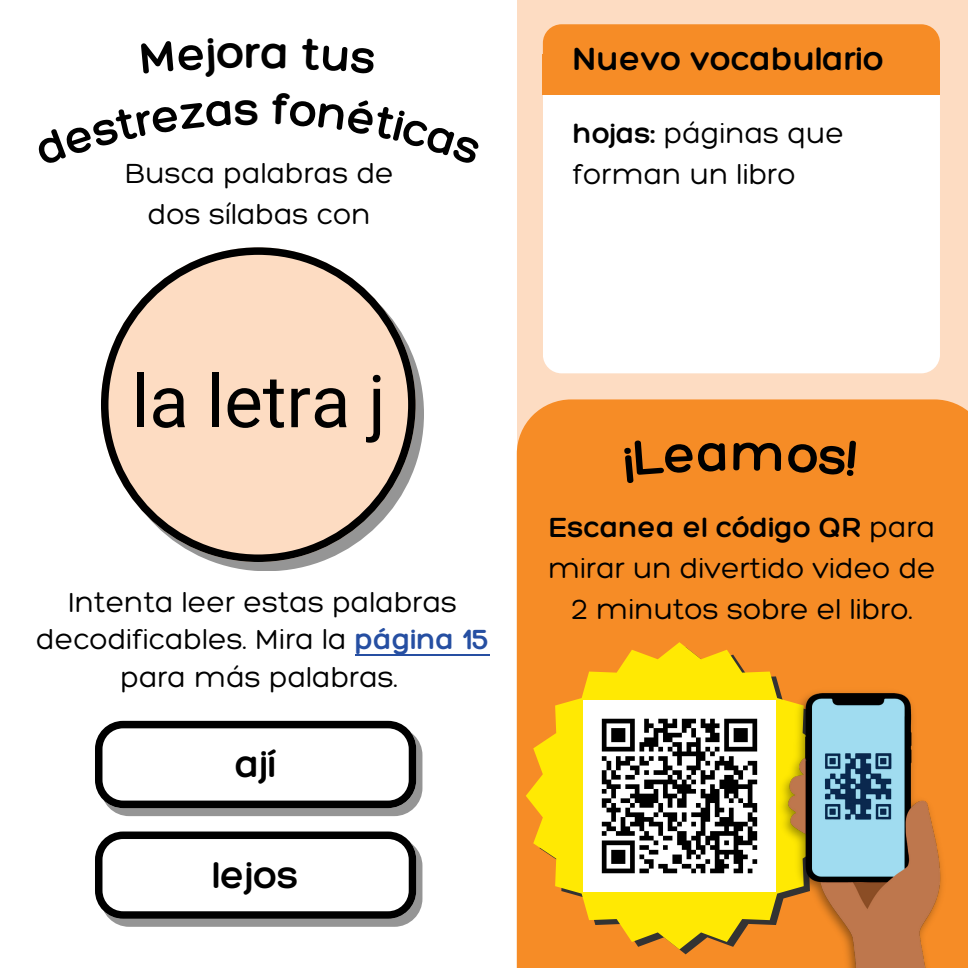
<style>
.page{position:relative;width:968px;height:968px;background:#fff}
.page>*{position:absolute;margin:0;border:0;box-sizing:border-box;transform-origin:0 0}
.t1{font:72.5px "Roboto";color:#000}
.t2{font:300 47.5px "Hero";color:#000}
.t3{font:300 40px "Hero";color:#000}
.t4{font:300 35px "Hero";color:#000}
.t5{font:300 30px/41.2px "Hero";color:#000;text-align:center}
.s1{color:#264fa2}
.s2{font-style:inherit}
</style>
<div class="page">
<div style="left:517px;top:0;width:451px;height:968px;background:#fddcc2"></div>
<div style="left:517px;top:399px;width:451px;height:569px;background:#f68c26"></div>
<div style="left:543px;top:59px;width:396px;height:314px;background:#fff;border-radius:19px"></div>
<div style="left:543px;top:24px;width:396px;height:64px;background:#f68c26;border-radius:19px"></div>
<div style="left:101px;top:727px;width:321px;height:89px;background:#959595;border-radius:28px"></div>
<div style="left:101px;top:837px;width:321px;height:89px;background:#959595;border-radius:28px"></div>
<div style="left:543px;top:55px;width:397px;height:40px;background:#f68c26"></div>
<svg style="left:101px;top:247px;width:314px;height:315px"></svg>
<svg style="left:526px;top:642px;width:307px;height:307px;background:#f5bb14"></svg>
<img style="left:583px;top:700px;width:190px;height:191px">
<img style="left:773px;top:683px;width:176px;height:285px">
<svg style="left:95px;top:720px;width:321px;height:88px;background:#cbcbcb"></svg>
<svg style="left:95px;top:831px;width:321px;height:87px;background:#cdcdcd"></svg>
<hr style="left:355px;top:654px;width:134px;height:1px;background:#264fa2">
<div style="left:624px;top:438px;width:101px;height:45px;background:#f68c26"></div>
<svg style="left:733px;top:442px;width:48px;height:29px"></svg>
<div style="left:787px;top:440px;width:69px;height:36px;background:#f68c26"></div>
<h2 class="t2" style="left:245px;top:23px;width:11px">r</h2>
<h2 class="t4" style="left:573px;top:37px;width:312px">Nuevo vocabulario</h2>
<p class="t5" style="left:125px;top:152px;width:270px">Busca palabras de dos sílabas con</p>
<p class="t1" style="left:132px;top:360px;width:255px">la letra j</p>
<p class="t5" style="left:36px;top:583px;width:443px;line-height:37.2px">Intenta leer estas palabras decodificables. Mira la <span class="s1">página 15</span></p>
<p class="t5" style="left:120px;top:656px;width:279px">para más palabras.</p>
<p class="t3" style="left:235px;top:739px;width:43px">ají</p>
<p class="t3" style="left:212px;top:850px;width:74px">lejos</p>
<p class="t5" style="left:573px;top:111px;width:273px"><span class="s2">hojas:</span> páginas que</p>
<p class="t5" style="left:573px;top:153px;width:224px">forman un libro</p>
<p class="t5" style="left:548px;top:505px;width:389px"><span class="s2">Escanea el código QR</span> para mirar un divertido video de<br>2 minutos sobre el libro.</p>
</div>
